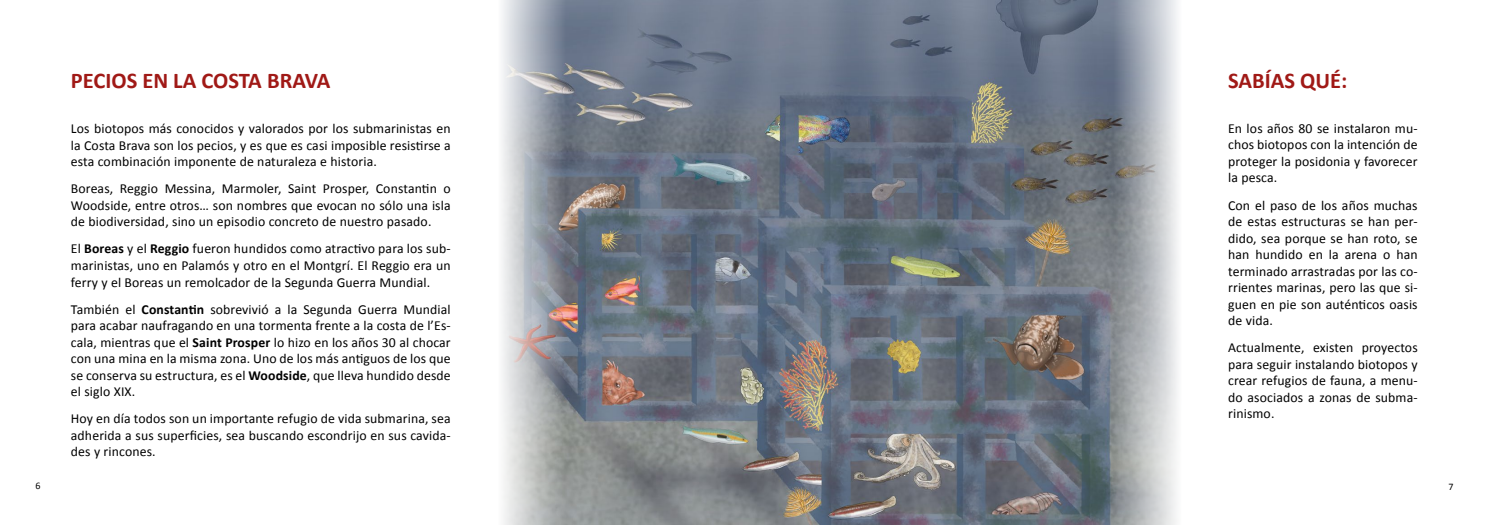
<style>
.page{position:relative;width:1489px;height:525px;background:#fff}
.page>*{position:absolute;margin:0;border:0;box-sizing:border-box;transform-origin:0 0}
.t1{font:700 22.5px "Calibri";color:#a01916}
.t2{font:13.75px/16.5px "Calibri";letter-spacing:.01em;color:#000;text-align:justify}
.t3{font:10px "Calibri";color:#000}
.s1{font-weight:700}
</style>
<div class="page">
<img style="left:570px;top:0;width:537px;height:524px">
<svg style="left:502px;top:0;width:68px;height:524px"></svg>
<svg style="left:1107px;top:0;width:71px;height:524px"></svg>
<h1 class="t1" style="left:71px;top:66px;width:261px">PECIOS EN LA COSTA BRAVA</h1>
<h1 class="t1" style="left:1227px;top:66px;width:121px">SABÍAS QUÉ:</h1>
<p class="t2" style="left:71px;top:119px;width:381px">Los biotopos más conocidos y valorados por los submarinistas en la Costa Brava son los pecios, y es que es casi imposible resistirse a esta combinación imponente de naturaleza e historia.</p>
<p class="t2" style="left:71px;top:180px;width:381px">Boreas, Reggio Messina, Marmoler, Saint Prosper, Constantin o Woodside, entre otros… son nombres que evocan no sólo una isla de biodiversidad, sino un episodio concreto de nuestro pasado.</p>
<p class="t2" style="left:71px;top:240px;width:381px">El <span class="s1">Boreas</span> y el <span class="s1">Reggio</span> fueron hundidos como atractivo para los sub&shy;marinistas, uno en Palamós y otro en el Montgrí. El Reggio era un ferry y el Boreas un remolcador de la Segunda Guerra Mundial.</p>
<p class="t2" style="left:71px;top:300px;width:381px">También el <span class="s1">Constantin</span> sobrevivió a la Segunda Guerra Mundial para acabar naufragando en una tormenta frente a la costa de l’Es&shy;cala, mientras que el <span class="s1">Saint Prosper</span> lo hizo en los años 30 al chocar con una mina en la misma zona. Uno de los más antiguos de los que se conserva su estructura, es el <span class="s1">Woodside</span>, que lleva hundido desde el siglo XIX.</p>
<p class="t2" style="left:71px;top:410px;width:381px">Hoy en día todos son un importante refugio de vida submarina, sea adherida a sus superficies, sea buscando escondrijo en sus cavida&shy;des y rincones.</p>
<p class="t2" style="left:1227px;top:119px;width:191px">En los años 80 se instalaron mu&shy;chos biotopos con la intención de proteger la posidonia y favorecer la pesca.</p>
<p class="t2" style="left:1227px;top:196px;width:191px">Con el paso de los años muchas de estas estructuras se han per&shy;dido, sea porque se han roto, se han hundido en la arena o han terminado arrastradas por las co&shy;rrientes marinas, pero las que si&shy;guen en pie son auténticos oasis de vida.</p>
<p class="t2" style="left:1227px;top:339px;width:191px">Actualmente, existen proyectos para seguir instalando biotopos y crear refugios de fauna, a menu&shy;do asociados a zonas de subma&shy;rinismo.</p>
<p class="t3" style="left:35px;top:479px;width:7px">6</p>
<p class="t3" style="left:1448px;top:480px;width:7px">7</p>
</div>
